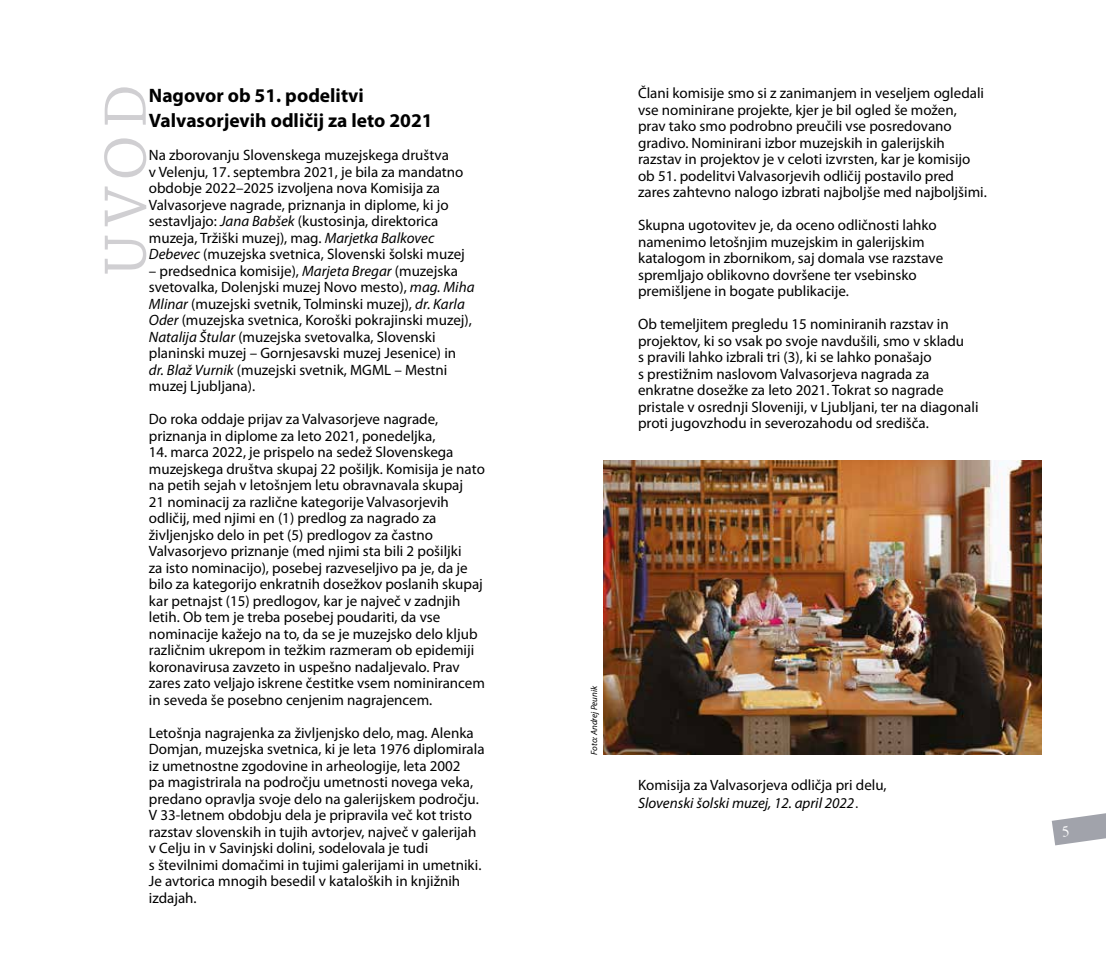
<style>
.page{position:relative;width:1106px;height:978px;background:#fff}
.page>*{position:absolute;margin:0;border:0;box-sizing:border-box;transform-origin:0 0}
.t1{font:63px "Chaparral Pro";color:#d0cfd2}
.t2{font:700 19.5px/25.5px "Myriad Pro";color:#000}
.t3{font:15px/16.5px "Myriad Pro";color:#000}
.t4{font:italic 9px "Myriad Pro";color:#000}
.s1{font-style:italic}
.s2{font-family:"Times";font-style:italic}
</style>
<div class="page">
<img style="left:603px;top:460px;width:438px;height:295px">
<svg style="left:1051px;top:813px;width:55px;height:32px"></svg>
<h1 class="t1" style="left:91px;top:276px;width:193px;rotate:-90deg">UVOD</h1>
<h2 class="t2" style="left:149px;top:82px;width:285px">Nagovor ob 51. podelitvi<br>Valvasorjevih odličij za leto 2021</h2>
<p class="t3" style="left:149px;top:147px;width:317px">Na zborovanju Slovenskega muzejskega društva<br>v Velenju, 17. septembra 2021, je bila za mandatno obdobje 2022–2025 izvoljena nova Komisija za Valvasorjeve nagrade, priznanja in diplome, ki jo sestavljajo: <span class="s1">Jana Babšek</span> (kustosinja, direktorica muzeja, Tržiški muzej), mag. <span class="s1">Marjetka Balkovec Debevec</span> (muzejska svetnica, Slovenski šolski muzej</p>
<p class="t3" style="left:149px;top:262px;width:327px">– predsednica komisije), <span class="s1">Marjeta Bregar</span> (muzejska svetovalka, Dolenjski muzej Novo mesto), <span class="s1">mag. Miha Mlinar</span> (muzejski svetnik, Tolminski muzej), <span class="s1">dr. Karla Oder</span> (muzejska svetnica, Koroški pokrajinski muzej), <span class="s1">Natalija Štular</span> (muzejska svetovalka, Slovenski planinski muzej – Gornjesavski muzej Jesenice) in <span class="s1">dr. Blaž Vurnik</span> (muzejski svetnik, MGML – Mestni muzej Ljubljana).</p>
<p class="t3" style="left:149px;top:411px;width:291px">Do roka oddaje prijav za Valvasorjeve nagrade, priznanja in diplome za leto 2021, ponedeljka,</p>
<p class="t3" style="left:149px;top:444px;width:337px">14. marca 2022, je prispelo na sedež Slovenskega muzejskega društva skupaj 22 pošiljk. Komisija je nato na petih sejah v letošnjem letu obravnavala skupaj<br>21 nominacij za različne kategorije Valvasorjevih odličij, med njimi en (1) predlog za nagrado za življenjsko delo in pet (5) predlogov za častno Valvasorjevo priznanje (med njimi sta bili 2 pošiljki<br>za isto nominacijo), posebej razveseljivo pa je, da je bilo za kategorijo enkratnih dosežkov poslanih skupaj kar petnajst (15) predlogov, kar je največ v zadnjih letih. Ob tem je treba posebej poudariti, da vse nominacije kažejo na to, da se je muzejsko delo kljub različnim ukrepom in težkim razmeram ob epidemiji koronavirusa zavzeto in uspešno nadaljevalo. Prav zares zato veljajo iskrene čestitke vsem nominirancem in seveda še posebno cenjenim nagrajencem.</p>
<p class="t3" style="left:149px;top:724px;width:337px">Letošnja nagrajenka za življenjsko delo, mag. Alenka Domjan, muzejska svetnica, ki je leta 1976 diplomirala iz umetnostne zgodovine in arheologije, leta 2002<br>pa magistrirala na področju umetnosti novega veka, predano opravlja svoje delo na galerijskem področju.<br>V 33-letnem obdobju dela je pripravila več kot tristo razstav slovenskih in tujih avtorjev, največ v galerijah v Celju in v Savinjski dolini, sodelovala je tudi<br>s številnimi domačimi in tujimi galerijami in umetniki.<br>Je avtorica mnogih besedil v kataloških in knjižnih izdajah.</p>
<p class="t3" style="left:638px;top:85px;width:350px">Člani komisije smo si z zanimanjem in veseljem ogledali vse nominirane projekte, kjer je bil ogled še možen, prav tako smo podrobno preučili vse posredovano gradivo. Nominirani izbor muzejskih in galerijskih razstav in projektov je v celoti izvrsten, kar je komisijo ob 51. podelitvi Valvasorjevih odličij postavilo pred zares zahtevno nalogo izbrati najboljše med najboljšimi.</p>
<p class="t3" style="left:638px;top:217px;width:307px">Skupna ugotovitev je, da oceno odličnosti lahko namenimo letošnjim muzejskim in galerijskim katalogom in zbornikom, saj domala vse razstave spremljajo oblikovno dovršene ter vsebinsko premišljene in bogate publikacije.</p>
<p class="t3" style="left:638px;top:316px;width:342px">Ob temeljitem pregledu 15 nominiranih razstav in projektov, ki so vsak po svoje navdušili, smo v skladu<br>s pravili lahko izbrali tri (3), ki se lahko ponašajo<br>s prestižnim naslovom Valvasorjeva nagrada za enkratne dosežke za leto 2021. Tokrat so nagrade pristale v osrednji Sloveniji, v Ljubljani, ter na diagonali proti jugovzhodu in severozahodu od središča.</p>
<p class="t4" style="left:588px;top:755px;width:71px;rotate:-90deg">Foto: AndrejPeunik</p>
<p class="t3" style="left:638px;top:775px;width:250px;line-height:18px">Komisija za Valvasorjeva odličja pri delu,<br><span class="s1">Slovenski šolski muzej, 12. april 2022</span><span class="s2">.</span></p>
</div>
